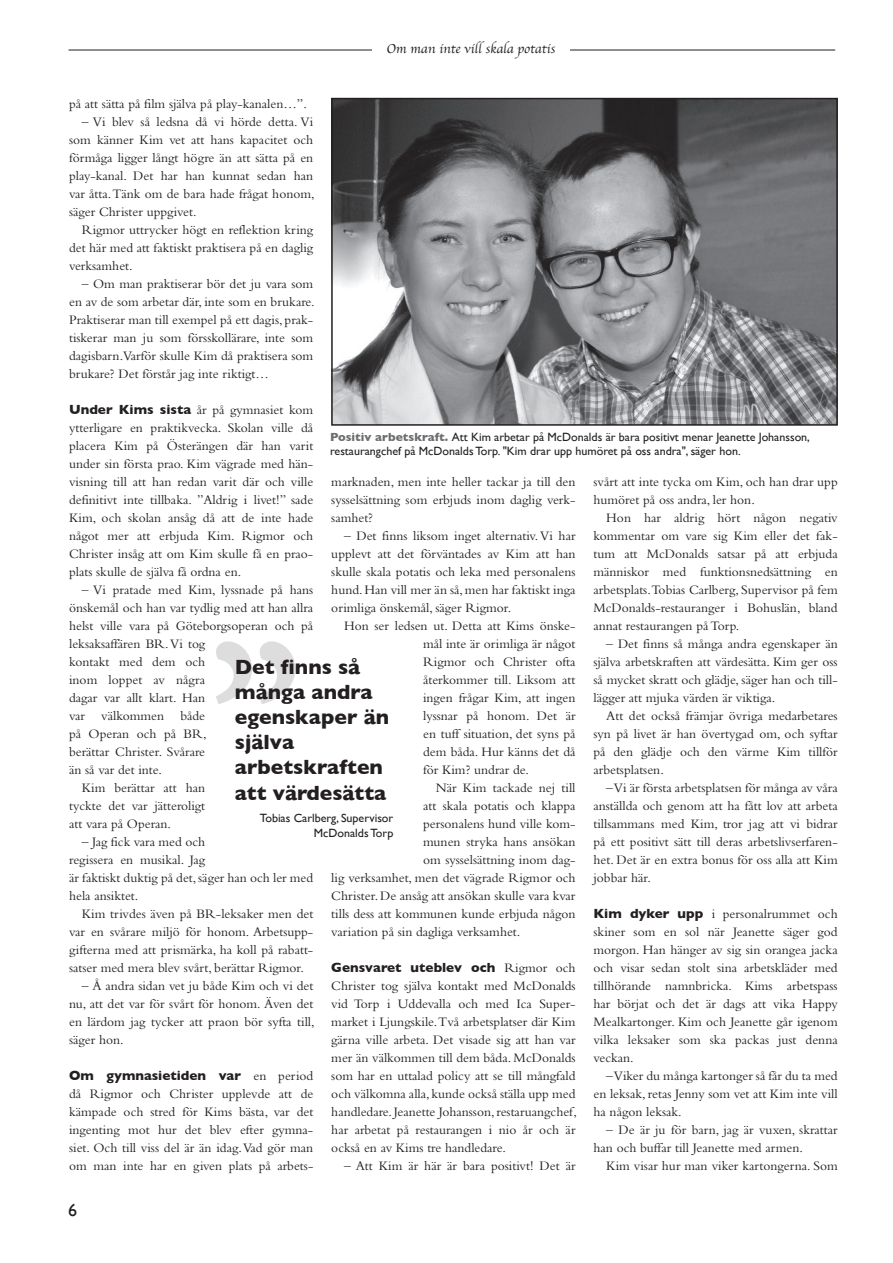
<style>
.page{position:relative;width:893px;height:1263px;background:#fff}
.page>*{position:absolute;margin:0;border:0;box-sizing:border-box;transform-origin:0 0}
.t1{font:700 condensed 225px "Minion Pro";color:#231f20}
.Billboard{font:700 21px/25.2px "Gill Sans";color:#231f20}
.t2{font:18px "Gill Sans";color:#231f20}
.Brödtext_med_indrag{font:13.5px/18px "Bembo";color:#231f20;text-align:justify}
.Mellisingång{font:13.5px/18px "Bembo";color:#231f20;text-align:justify}
.t3{font:13.5px "Apple Chancery";color:#231f20}
.Bildrubrik{font:12px/14.4px "Gill Sans";color:#231f20}
.Billboard_namn{font:12px "Gill Sans";color:#231f20}
.s1{font-family:"Gill Sans";font-weight:700}
.s2{font-weight:700;color:#6c6d70}
</style>
<div class="page">
<hr style="left:69px;top:50px;width:766px;height:1px;background:#231f20">
<div style="left:372px;top:43px;width:198px;height:14px;background:#fff"></div>
<img style="left:334px;top:101px;width:501px;height:322px">
<div style="left:331px;top:98px;width:507px;height:328px;border:2px solid #231f20"></div>
<p class="t3" style="left:387px;top:38px;width:170px">Om man inte vill skala potatis</p>
<p class="Brödtext_med_indrag" style="left:69px;top:95px;width:239px">på att sätta på film själva på play-kanalen…”.</p>
<p class="Brödtext_med_indrag" style="left:69px;top:113px;width:247px;text-indent:13px">– Vi blev så ledsna då vi hörde detta. Vi som känner Kim vet att hans kapacitet och förmåga ligger långt högre än att sätta på en play-kanal. Det har han kunnat sedan han var åtta. Tänk om de bara hade frågat honom, säger Christer uppgivet.</p>
<p class="Brödtext_med_indrag" style="left:69px;top:221px;width:246px;text-indent:13px">Rigmor uttrycker högt en reflektion kring det här med att faktiskt praktisera på en daglig verksamhet.</p>
<p class="Brödtext_med_indrag" style="left:69px;top:275px;width:247px;text-indent:13px">– Om man praktiserar bör det ju vara som en av de som arbetar där, inte som en brukare.<br>Praktiserar man till exempel på ett dagis, prak&shy;tiskerar man ju som försskollärare, inte som dagisbarn.Varför skulle Kim då praktisera som brukare? Det förstår jag inte riktigt…</p>
<p class="Mellisingång" style="left:69px;top:401px;width:246px"><span class="s1">Under Kims sista</span> år på gymnasiet kom ytterligare en praktikvecka. Skolan ville då placera Kim på Österängen där han varit under sin första prao. Kim vägrade med hän&shy;visning till att han redan varit där och ville definitivt inte tillbaka. ”Aldrig i livet!” sade Kim, och skolan ansåg då att de inte hade något mer att erbjuda Kim. Rigmor och Christer insåg att om Kim skulle få en prao&shy;plats skulle de själva få ordna en.</p>
<p class="Brödtext_med_indrag" style="left:69px;top:581px;width:246px;text-align:left;text-indent:13px">– Vi pratade med Kim, lyssnade på hans önskemål och han var tydlig med att han allra helst ville vara på Göteborgsoperan och på leksaksaffären BR. Vi tog<br>kontakt med dem och<br>inom loppet av några<br>dagar var allt klart. Han<br>var välkommen både<br>på Operan och på BR,<br>berättar Christer. Svårare<br>än så var det inte.</p>
<p class="Brödtext_med_indrag" style="left:69px;top:779px;width:138px;text-indent:13px">Kim berättar att han tyckte det var jätteroligt att vara på Operan.</p>
<p class="Brödtext_med_indrag" style="left:69px;top:833px;width:246px;text-align:left;text-indent:13px">– Jag fick vara med och<br>regissera en musikal. Jag<br>är faktiskt duktig på det, säger han och ler med hela ansiktet.</p>
<p class="Brödtext_med_indrag" style="left:69px;top:905px;width:246px;text-indent:13px">Kim trivdes även på BR-leksaker men det var en svårare miljö för honom. Arbetsupp&shy;gifterna med att prismärka, ha koll på rabatt&shy;satser med mera blev svårt, berättar Rigmor.</p>
<p class="Brödtext_med_indrag" style="left:69px;top:977px;width:247px;text-indent:13px">– Å andra sidan vet ju både Kim och vi det nu, att det var för svårt för honom. Även det en lärdom jag tycker att praon bör syfta till, säger hon.</p>
<p class="Mellisingång" style="left:69px;top:1067px;width:246px"><span class="s1">Om gymnasietiden var</span> en period då Rigmor och Christer upplevde att de kämpade och stred för Kims bästa, var det ingenting mot hur det blev efter gymna&shy;siet. Och till viss del är än idag. Vad gör man om man inte har en given plats på arbets-</p>
<p class="Bildrubrik" style="left:330px;top:430px;width:481px"><span class="s2">Positiv arbetskraft.</span> Att Kim arbetar på McDonalds är bara positivt menar Jeanette Johansson, restaurangchef på McDonalds Torp. "Kim drar upp humöret på oss andra", säger hon.</p>
<p class="Mellisingång" style="left:331px;top:473px;width:246px">marknaden, men inte heller tackar ja till den sysselsättning som erbjuds inom daglig verk&shy;samhet?</p>
<p class="Brödtext_med_indrag" style="left:331px;top:527px;width:246px;text-indent:13px">– Det finns liksom inget alternativ. Vi har upplevt att det förväntades av Kim att han skulle skala potatis och leka med personalens hund. Han vill mer än så, men har faktiskt inga orimliga önskemål, säger Rigmor.</p>
<p class="Brödtext_med_indrag" style="left:423px;top:617px;width:154px;text-indent:-79px">Hon ser ledsen ut. Detta att Kims önske&shy;mål inte är orimliga är något Rigmor och Christer ofta återkommer till. Liksom att ingen frågar Kim, att ingen lyssnar på honom. Det är en tuff situation, det syns på dem båda. Hur känns det då för Kim? undrar de.</p>
<p class="Brödtext_med_indrag" style="left:436px;top:779px;width:141px">När Kim tackade nej till</p>
<p class="Brödtext_med_indrag" style="left:423px;top:797px;width:154px">att skala potatis och klappa</p>
<p class="Brödtext_med_indrag" style="left:423px;top:815px;width:154px">personalens hund ville kom-</p>
<p class="Brödtext_med_indrag" style="left:423px;top:833px;width:154px">munen stryka hans ansökan</p>
<p class="Brödtext_med_indrag" style="left:423px;top:851px;width:154px">om sysselsättning inom dag-</p>
<p class="Brödtext_med_indrag" style="left:331px;top:869px;width:246px">lig verksamhet, men det vägrade Rigmor och</p>
<p class="Brödtext_med_indrag" style="left:331px;top:887px;width:246px">Christer. De ansåg att ansökan skulle vara kvar</p>
<p class="Brödtext_med_indrag" style="left:331px;top:905px;width:246px">tills dess att kommunen kunde erbjuda någon</p>
<p class="Brödtext_med_indrag" style="left:331px;top:923px;width:191px">variation på sin dagliga verksamhet.</p>
<p class="Mellisingång" style="left:331px;top:959px;width:247px;text-align:left"><span class="s1">Gensvaret uteblev och</span> Rigmor och Christer tog själva kontakt med McDonalds vid Torp i Uddevalla och med Ica Super&shy;market i Ljungskile. Två arbetsplatser där Kim gärna ville arbeta. Det visade sig att han var mer än välkommen till dem båda. McDonalds som har en uttalad policy att se till mångfald och välkomna alla, kunde också ställa upp med handledare. Jeanette Johansson, restaruangchef, har arbetat på restaurangen i nio år och är också en av Kims tre handledare.</p>
<p class="Brödtext_med_indrag" style="left:344px;top:1157px;width:233px">– Att Kim är här är bara positivt! Det är</p>
<p class="Brödtext_med_indrag" style="left:593px;top:473px;width:246px">svårt att inte tycka om Kim, och han drar upp humöret på oss andra, ler hon.</p>
<p class="Brödtext_med_indrag" style="left:593px;top:509px;width:246px;text-indent:13px">Hon har aldrig hört någon negativ kommentar om vare sig Kim eller det fak&shy;tum att McDonalds satsar på att erbjuda människor med funktionsnedsättning en arbetsplats.Tobias Carlberg, Supervisor på fem McDonalds-restauranger i Bohuslän, bland annat restaurangen på Torp.</p>
<p class="Brödtext_med_indrag" style="left:593px;top:635px;width:246px;text-indent:13px">– Det finns så många andra egenskaper än själva arbetskraften att värdesätta. Kim ger oss så mycket skratt och glädje, säger han och til - lägger att mjuka värden är viktiga.</p>
<p class="Brödtext_med_indrag" style="left:593px;top:707px;width:246px;text-indent:13px">Att det också främjar övriga medarbetares syn på livet är han övertygad om, och syftar på den glädje och den värme Kim tillför arbetsplatsen.</p>
<p class="Brödtext_med_indrag" style="left:593px;top:779px;width:246px;text-indent:13px">– Vi är första arbetsplatsen för många av våra anställda och genom att ha fått lov att arbeta tillsammans med Kim, tror jag att vi bidrar på ett positivt sätt till deras arbetslivserfaren&shy;het. Det är en extra bonus för oss alla att Kim jobbar här.</p>
<p class="Mellisingång" style="left:593px;top:905px;width:246px"><span class="s1">Kim dyker upp</span> i personalrummet och skiner som en sol när Jeanette säger god morgon. Han hänger av sig sin orangea jacka och visar sedan stolt sina arbetskläder med tillhörande namnbricka. Kims arbetspass har börjat och det är dags att vika Happy Mealkartonger. Kim och Jeanette går igenom vilka leksaker som ska packas just denna veckan.</p>
<p class="Brödtext_med_indrag" style="left:593px;top:1067px;width:246px;text-indent:13px">– Viker du många kartonger så får du ta med en leksak, retas Jenny som vet att Kim inte vill ha någon leksak.</p>
<p class="Brödtext_med_indrag" style="left:593px;top:1121px;width:246px;text-indent:13px">– De är ju för barn, jag är vuxen, skrattar han och buffar till Jeanette med armen.</p>
<p class="Brödtext_med_indrag" style="left:606px;top:1157px;width:233px">Kim visar hur man viker kartongerna. Som</p>
<h1 class="t1" style="left:208px;top:572px;width:96px">”</h1>
<p class="Billboard" style="left:235px;top:653px;width:156px">Det finns så många andra egenskaper än själva</p>
<p class="Billboard" style="left:235px;top:754px;width:153px">arbetskraften att värdesätta</p>
<p class="Billboard_namn" style="left:260px;top:811px;width:135px">Tobias Carlberg, Supervisor</p>
<p class="Billboard_namn" style="left:314px;top:826px;width:81px">McDonalds Torp</p>
<h3 class="t2" style="left:68px;top:1199px;width:10px">6</h3>
</div>
